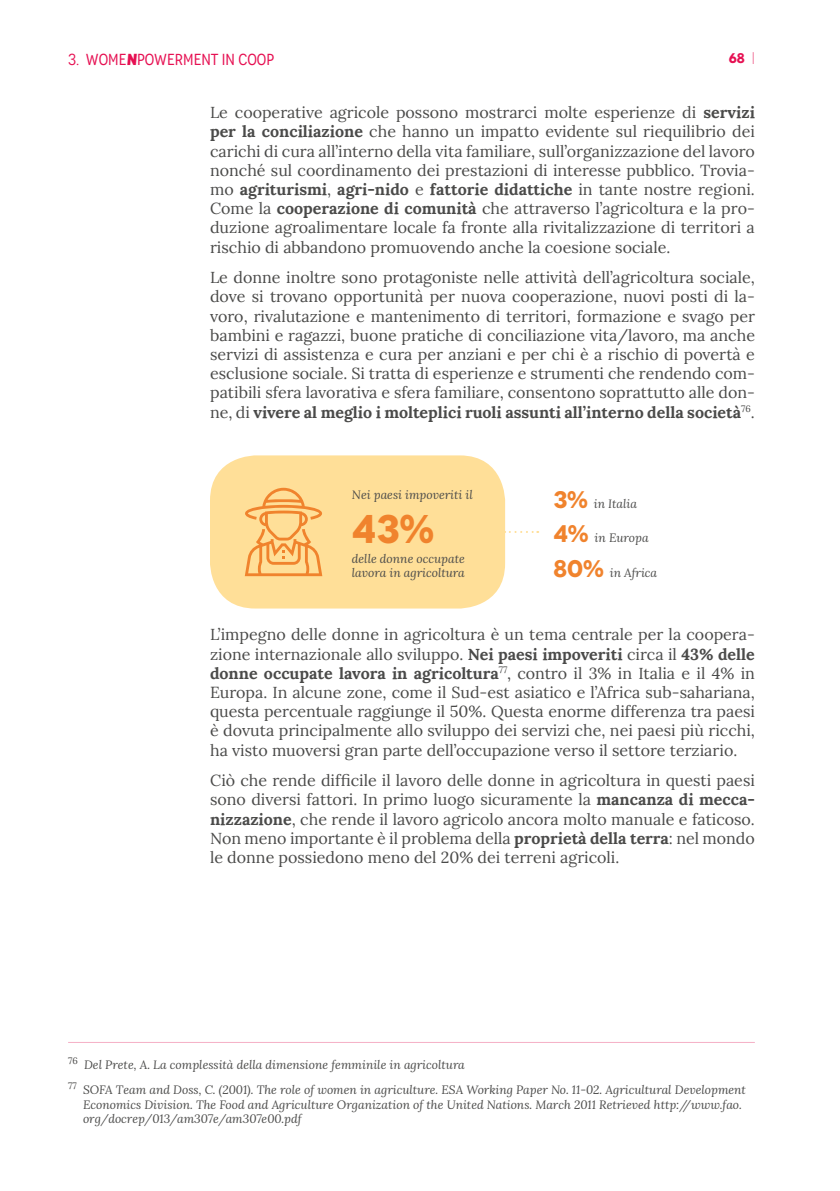
<style>
.page{position:relative;width:840px;height:1191px;background:#fff}
.page>*{position:absolute;margin:0;border:0;box-sizing:border-box;transform-origin:0 0}
.t1{font:700 40px "Novecento";color:#f0832d}
.t2{font:16px/19.2px "Lora";color:#4a4a49;text-align:justify}
.t3{font:condensed 16px "Novecento";color:#e61052}
.t4{font:700 14px "Novecento";color:#e61052}
.t5{font:italic 12px/14.4px "Lora";color:#4a4a49}
.s1{font-family:"Novecento Narrow Ult";font-weight:700;font-stretch:normal}
.s2{font-weight:300}
.s3{font-weight:700}
.s4{font-family:"Novecento";font-weight:700;font-style:normal;font-size:24px;color:#f0832d}
</style>
<div class="page">
<hr style="left:68px;top:1042px;width:686px;height:1px;background:#f5afc5">
<div style="left:210px;top:455px;width:295px;height:153px;background:#ffdf98;border-radius:45px"></div>
<svg style="left:505px;top:531px;width:33px;height:2px"></svg>
<svg style="left:245px;top:488px;width:77px;height:88px"></svg>
<p class="t3" style="left:68px;top:50px;width:207px">3. WOME<span class="s1">N</span>POWERMENT IN COOP</p>
<p class="t4" style="left:728px;top:50px;width:27px">68 <span class="s2">|</span></p>
<p class="t2" style="left:210px;top:102px;width:546px">Le cooperative agricole possono mostrarci molte esperienze di <span class="s3">servizi per la conciliazione</span> che hanno un impatto evidente sul riequilibrio dei carichi di cura all’interno della vita familiare, sull’organizzazione del lavoro nonché sul coordinamento dei prestazioni di interesse pubblico. Trovia&shy;mo <span class="s3">agriturismi</span>, <span class="s3">agri-nido</span> e <span class="s3">fattorie didattiche</span> in tante nostre regioni.<br>Come la <span class="s3">cooperazione di comunità</span> che attraverso l’agricoltura e la pro&shy;duzione agroalimentare locale fa fronte alla rivitalizzazione di territori a rischio di abbandono promuovendo anche la coesione sociale.</p>
<p class="t2" style="left:210px;top:267px;width:546px">Le donne inoltre sono protagoniste nelle attività dell’agricoltura sociale, dove si trovano opportunità per nuova cooperazione, nuovi posti di la&shy;voro, rivalutazione e mantenimento di territori, formazione e svago per bambini e ragazzi, buone pratiche di conciliazione vita/lavoro, ma anche servizi di assistenza e cura per anziani e per chi è a rischio di povertà e esclusione sociale. Si tratta di esperienze e strumenti che rendendo com&shy;patibili sfera lavorativa e sfera familiare, consentono soprattutto alle don&shy;ne, di <span class="s3">vivere al meglio i molteplici ruoli assunti all’interno della società</span><sup>76</sup>.</p>
<p class="t5" style="left:351px;top:487px;width:122px">Nei paesi impoveriti il</p>
<h1 class="t1" style="left:351px;top:504px;width:83px">43%</h1>
<p class="t5" style="left:351px;top:551px;width:114px">delle donne occupate lavora in agricoltura</p>
<p class="t5" style="left:553px;top:496px;width:85px"><span class="s4">3%</span> in Italia</p>
<p class="t5" style="left:553px;top:530px;width:97px"><span class="s4">4%</span> in Europa</p>
<p class="t5" style="left:553px;top:565px;width:105px"><span class="s4">80%</span> in Africa</p>
<p class="t2" style="left:210px;top:624px;width:546px">L’impegno delle donne in agricoltura è un tema centrale per la coopera&shy;zione internazionale allo sviluppo. <span class="s3">Nei paesi impoveriti</span> circa il <span class="s3">43% delle donne occupate lavora in agricoltura</span><sup>77</sup>, contro il 3% in Italia e il 4% in Europa. In alcune zone, come il Sud-est asiatico e l’Africa sub-sahariana, questa percentuale raggiunge il 50%. Questa enorme differenza tra paesi è dovuta principalmente allo sviluppo dei servizi che, nei paesi più ricchi, ha visto muoversi gran parte dell’occupazione verso il settore terziario.</p>
<p class="t2" style="left:210px;top:770px;width:546px">Ciò che rende difficile il lavoro delle donne in agricoltura in questi paesi sono diversi fattori. In primo luogo sicuramente la <span class="s3">mancanza di mecca&shy;nizzazione</span>, che rende il lavoro agricolo ancora molto manuale e faticoso.<br>Non meno importante è il problema della <span class="s3">proprietà della terra</span>: nel mondo le donne possiedono meno del 20% dei terreni agricoli.</p>
<p class="t5" style="left:68px;top:1052px;width:679px;line-height:24.8px"><sup>76</sup> Del Prete, A. La complessità della dimensione femminile in agricoltura<br><sup>77</sup> SOFA Team and Doss, C. (2001). The role of women in agriculture. ESA Working Paper No. 11-02. Agricultural Development</p>
<p class="t5" style="left:83px;top:1096px;width:660px">Economics Division. The Food and Agriculture Organization of the United Nations. March 2011 Retrieved http://www.fao. org/docrep/013/am307e/am307e00.pdf</p>
</div>
